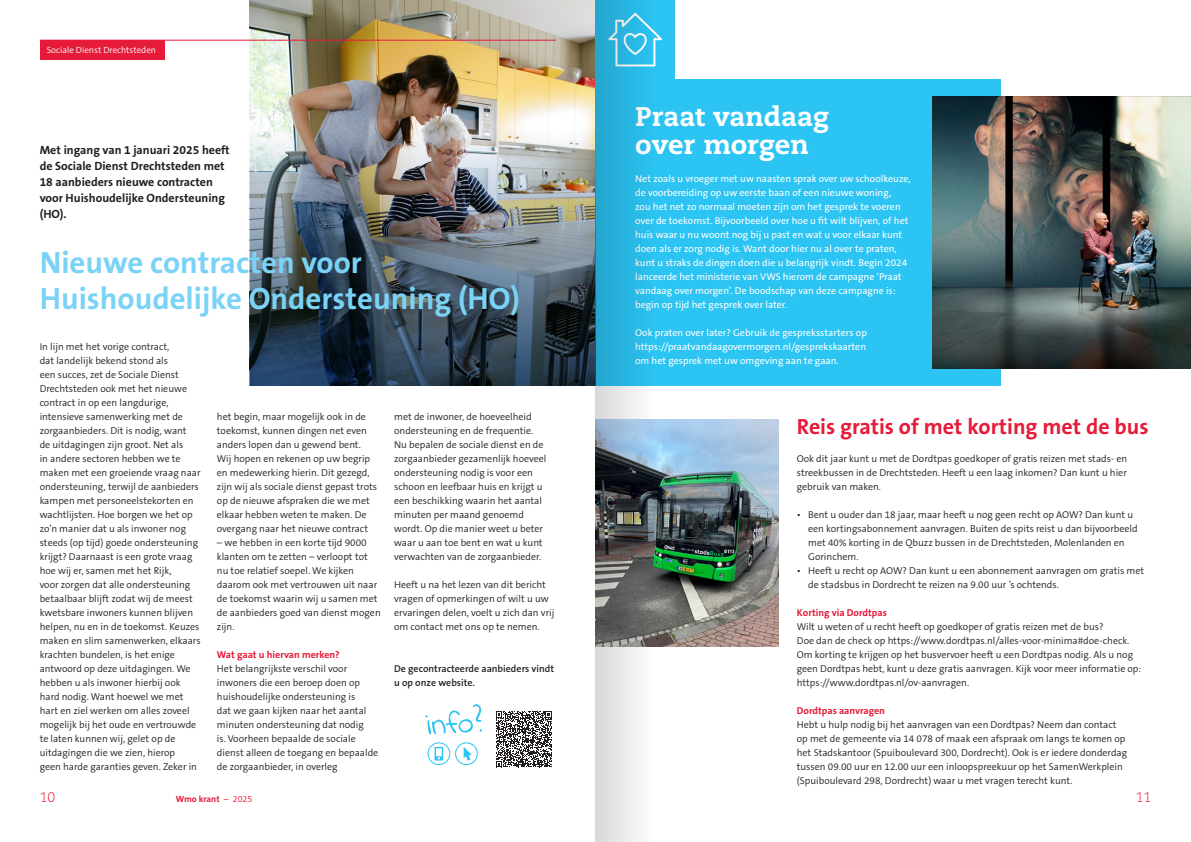
<style>
.page{position:relative;width:1191px;height:842px;background:#fff}
.page>*{position:absolute;margin:0;border:0;box-sizing:border-box;transform-origin:0 0}
.Titel_32pt{font:700 31px "The Sans B7";color:#7ad3f6}
.Tussenkopje{font:800 27px/28px "Caecilia";letter-spacing:-.005em;color:#fff}
.Tussenkopje-2{font:700 22px "The Sans B7";color:#e61b39}
.t1{font:300 14px "Caecilia";color:#e61b39}
.Inleiding{font:700 12px/16px "The Sans B7";color:#231f20}
.Broodtekst{font:300 10px/14px "The Sans B4";color:#231f20}
.Broodtekst-2{font:10px/14px "The Sans B5 Plain";color:#fff}
.Tussenkopje-3{font:700 10px "The Sans B7";color:#e61b39}
.Broodtekst-3{font:600 10px/14px "The Sans B6";color:#231f20}
.t2{font:300 9px "The Sans B4";color:#fff}
.t3{font:700 9px "The Sans B7";letter-spacing:-.005em;color:#e61b39}
.s1{font-family:"The Sans B4";font-weight:300}
</style>
<div class="page">
<div style="left:40px;top:40px;width:124px;height:20px;background:#e61b39"></div>
<img style="left:249px;top:0;width:346px;height:130px">
<svg style="left:496px;top:711px;width:56px;height:56px"></svg>
<div style="left:455px;top:742px;width:23px;height:23px;border:1px solid #2bc4f3;border-radius:50%"></div>
<svg style="left:463px;top:747px;width:9px;height:14px"></svg>
<div style="left:427px;top:742px;width:23px;height:23px;border:1px solid #2bc4f3;border-radius:50%"></div>
<svg style="left:434px;top:747px;width:9px;height:13px"></svg>
<svg style="left:425px;top:704px;width:57px;height:30px"></svg>
<div style="left:595px;top:79px;width:406px;height:307px;background:#2bc4f3"></div>
<img style="left:697px;top:420px;width:82px;height:226px">
<img style="left:933px;top:96px;width:258px;height:273px">
<hr style="left:40px;top:40px;width:516px;height:1px;background:#e61b39">
<img style="left:249px;top:130px;width:346px;height:256px">
<svg style="left:595px;top:0;width:102px;height:842px"></svg>
<p class="t2" style="left:47px;top:45px;width:111px">Sociale Dienst Drechtsteden</p>
<p class="Inleiding" style="left:40px;top:142px;width:191px">Met ingang van 1 januari 2025 heeft de Sociale Dienst Drechtsteden met<br>18 aanbieders nieuwe contracten voor Huishoudelijke Ondersteuning (HO).</p>
<p class="Titel_32pt" style="left:40px;top:246px;width:324px">Nieuwe contracten voor</p>
<p class="Titel_32pt" style="left:40px;top:282px;width:482px">Huishoudelijke Ondersteuning (HO)</p>
<p class="Broodtekst" style="left:40px;top:340px;width:162px">In lijn met het vorige contract,<br>dat landelijk bekend stond als<br>een succes, zet de Sociale Dienst Drechtsteden ook met het nieuwe contract in op een langdurige, intensieve samenwerking met de zorgaanbieders. Dit is nodig, want<br>de uitdagingen zijn groot. Net als<br>in andere sectoren hebben we te maken met een groeiende vraag naar ondersteuning, terwijl de aanbieders kampen met personeelstekorten en wachtlijsten. Hoe borgen we het op zo’n manier dat u als inwoner nog steeds (op tijd) goede ondersteuning krijgt? Daarnaast is een grote vraag hoe wij er, samen met het Rijk,<br>voor zorgen dat alle ondersteuning betaalbaar blijft zodat wij de meest kwetsbare inwoners kunnen blijven helpen, nu en in de toekomst. Keuzes maken en slim samenwerken, elkaars krachten bundelen, is het enige antwoord op deze uitdagingen. We hebben u als inwoner hierbij ook hard nodig. Want hoewel we met hart en ziel werken om alles zoveel mogelijk bij het oude en vertrouwde te laten kunnen wij, gelet op de uitdagingen die we zien, hierop<br>geen harde garanties geven. Zeker in</p>
<p class="Broodtekst" style="left:217px;top:410px;width:162px">het begin, maar mogelijk ook in de toekomst, kunnen dingen net even anders lopen dan u gewend bent.<br>Wij hopen en rekenen op uw begrip en medewerking hierin. Dit gezegd, zijn wij als sociale dienst gepast trots op de nieuwe afspraken die we met elkaar hebben weten te maken. De overgang naar het nieuwe contract</p>
<p class="Broodtekst" style="left:217px;top:536px;width:165px">– we hebben in een korte tijd 9000 klanten om te zetten – verloopt tot nu toe relatief soepel. We kijken daarom ook met vertrouwen uit naar de toekomst waarin wij u samen met de aanbieders goed van dienst mogen zijn.</p>
<p class="Tussenkopje-3" style="left:217px;top:649px;width:124px">Wat gaat u hiervan merken?</p>
<p class="Broodtekst" style="left:217px;top:662px;width:163px">Het belangrijkste verschil voor inwoners die een beroep doen op huishoudelijke ondersteuning is<br>dat we gaan kijken naar het aantal minuten ondersteuning dat nodig<br>is. Voorheen bepaalde de sociale dienst alleen de toegang en bepaalde de zorgaanbieder, in overleg</p>
<p class="Broodtekst" style="left:394px;top:410px;width:154px">met de inwoner, de hoeveelheid ondersteuning en de frequentie.<br>Nu bepalen de sociale dienst en de zorgaanbieder gezamenlijk hoeveel ondersteuning nodig is voor een schoon en leefbaar huis en krijgt u een beschikking waarin het aantal minuten per maand genoemd wordt. Op die manier weet u beter waar u aan toe bent en wat u kunt verwachten van de zorgaanbieder.</p>
<p class="Broodtekst" style="left:394px;top:578px;width:162px">Heeft u na het lezen van dit bericht vragen of opmerkingen of wilt u uw ervaringen delen, voelt u zich dan vrij om contact met ons op te nemen.</p>
<p class="Broodtekst-3" style="left:394px;top:662px;width:162px">De gecontracteerde aanbieders vindt u op onze website.</p>
<p class="Tussenkopje" style="left:635px;top:103px;width:195px">Praat vandaag over morgen</p>
<p class="Broodtekst-2" style="left:635px;top:172px;width:277px">Net zoals u vroeger met uw naasten sprak over uw schoolkeuze, de voorbereiding op uw eerste baan of een nieuwe woning,<br>zou het net zo normaal moeten zijn om het gesprek te voeren over de toekomst. Bijvoorbeeld over hoe u fit wilt blijven, of het huis waar u nu woont nog bij u past en wat u voor elkaar kunt doen als er zorg nodig is. Want door hier nu al over te praten, kunt u straks de dingen doen die u belangrijk vindt. Begin 2024 lanceerde het ministerie van VWS hierom de campagne ‘Praat vandaag over morgen’. De boodschap van deze campagne is: begin op tijd het gesprek over later.</p>
<p class="Broodtekst-2" style="left:635px;top:326px;width:233px;text-align:justify">Ook praten over later? Gebruik de gespreksstarters op https://praatvandaagovermorgen.nl/gesprekskaarten om het gesprek met uw omgeving aan te gaan.</p>
<p class="Tussenkopje-2" style="left:797px;top:415px;width:353px">Reis gratis of met korting met de bus</p>
<p class="Broodtekst" style="left:797px;top:452px;width:332px;text-align:justify">Ook dit jaar kunt u met de Dordtpas goedkoper of gratis reizen met stads- en streekbussen in de Drechtsteden. Heeft u een laag inkomen? Dan kunt u hier gebruik van maken.</p>
<p class="Broodtekst" style="left:808px;top:508px;width:331px;text-indent:-11px">• Bent u ouder dan 18 jaar, maar heeft u nog geen recht op AOW? Dan kunt u een kortingsabonnement aanvragen. Buiten de spits reist u dan bijvoorbeeld met 40% korting in de Qbuzz bussen in de Drechtsteden, Molenlanden en Gorinchem.</p>
<p class="Broodtekst" style="left:808px;top:564px;width:337px;text-indent:-11px">• Heeft u recht op AOW? Dan kunt u een abonnement aanvragen om gratis met de stadsbus in Dordrecht te reizen na 9.00 uur ’s ochtends.</p>
<p class="Tussenkopje-3" style="left:797px;top:607px;width:92px">Korting via Dordtpas</p>
<p class="Broodtekst" style="left:797px;top:620px;width:346px">Wilt u weten of u recht heeft op goedkoper of gratis reizen met de bus?<br>Doe dan de check op https://www.dordtpas.nl/alles-voor-minima#doe-check.<br>Om korting te krijgen op het busvervoer heeft u een Dordtpas nodig. Als u nog geen Dordtpas hebt, kunt u deze gratis aanvragen. Kijk voor meer informatie op: https://www.dordtpas.nl/ov-aanvragen.</p>
<p class="Tussenkopje-3" style="left:797px;top:705px;width:90px">Dordtpas aanvragen</p>
<p class="Broodtekst" style="left:797px;top:718px;width:332px">Hebt u hulp nodig bij het aanvragen van een Dordtpas? Neem dan contact op met de gemeente via 14 078 of maak een afspraak om langs te komen op het Stadskantoor (Spuiboulevard 300, Dordrecht). Ook is er iedere donderdag tussen 09.00 uur en 12.00 uur een inloopspreekuur op het SamenWerkplein (Spuiboulevard 298, Dordrecht) waar u met vragen terecht kunt.</p>
<h3 class="t1" style="left:40px;top:789px;width:17px">10</h3>
<p class="t3" style="left:176px;top:794px;width:78px">Wmo krant <span class="s1">– 2025</span></p>
<h3 class="t1" style="left:1135px;top:789px;width:17px">11</h3>
</div>
